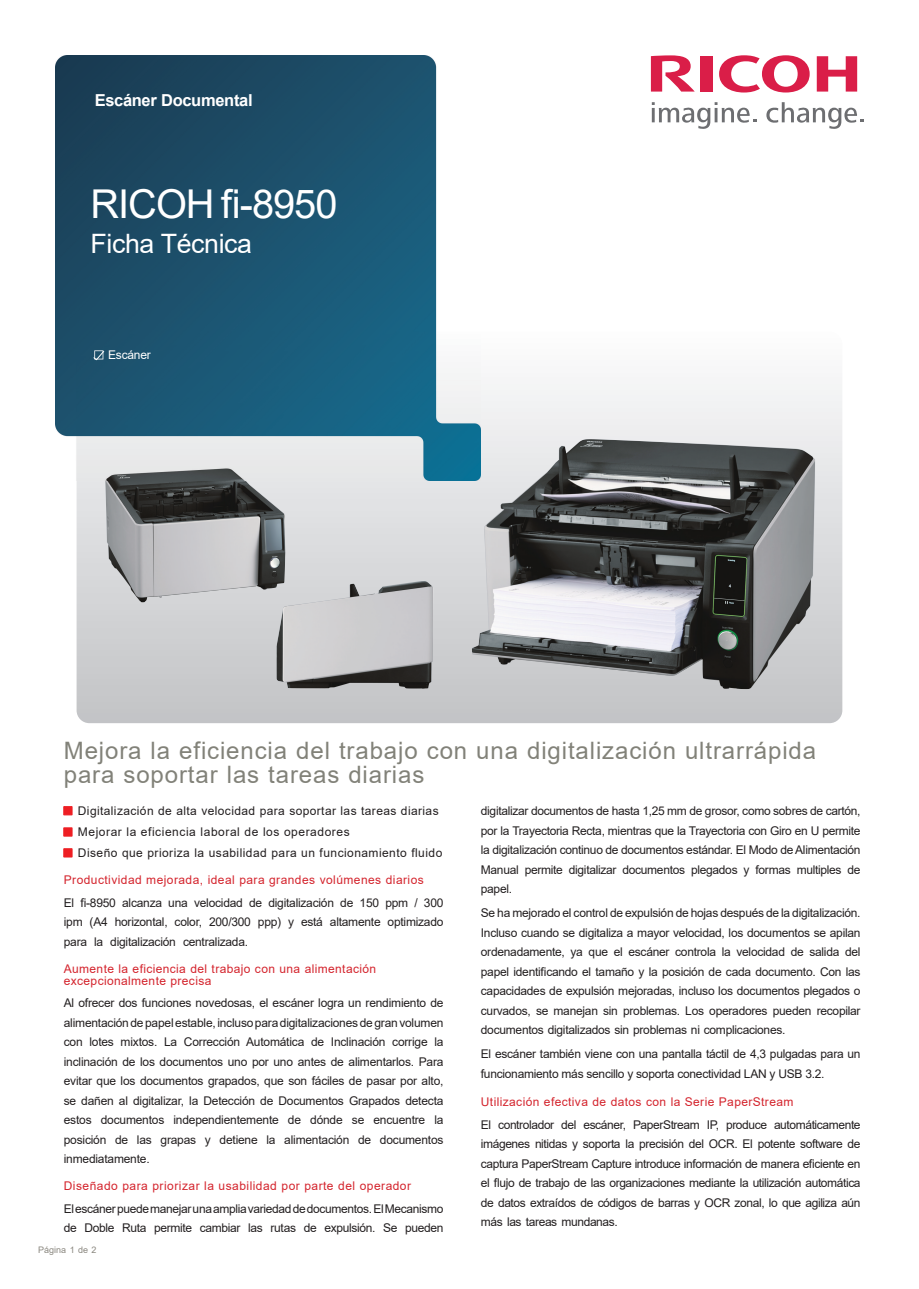
<style>
.page{position:relative;width:919px;height:1289px;background:#fff}
.page>*{position:absolute;margin:0;border:0;box-sizing:border-box;transform-origin:0 0}
.t1{font:39.75px "Arial";letter-spacing:-.025em;color:#fff}
.t2{font:26.7px "Arial";letter-spacing:-.015em;color:#fff}
.t3{font:24px/24px "Arial";letter-spacing:.035em;color:#828279}
.t4{font:700 16.5px "Arial";letter-spacing:-.02em;color:#fff}
.t5{font:12px/19.5px "Arial";letter-spacing:-.025em;color:#231f20;text-align:justify}
.t6{font:12px/12px "Arial";letter-spacing:.03em;color:#d4242d}
.t7{font:12px/21px "Arial";letter-spacing:.04em;color:#231f20}
.t8{font:12px "Arial";letter-spacing:-.02em;color:#fff}
.t9{font:9px "Arial";color:#8b8880}
</style>
<div class="page">
<svg style="left:719px;top:55px;width:90px;height:37px"></svg>
<svg style="left:816px;top:56px;width:41px;height:36px"></svg>
<div style="left:700px;top:56px;width:12px;height:36px;background:#da1e48"></div>
<svg style="left:651px;top:55px;width:43px;height:37px"></svg>
<svg style="left:651px;top:102px;width:105px;height:27px"></svg>
<svg style="left:766px;top:102px;width:97px;height:27px"></svg>
<svg style="left:77px;top:332px;width:765px;height:391px;background:#cdced0"></svg>
<img style="left:251px;top:525px;width:161px;height:184px">
<img style="left:76px;top:480px;width:246px;height:182px">
<img style="left:412px;top:333px;width:430px;height:390px">
<img style="left:55px;top:55px;width:425px;height:425px">
<svg style="left:93px;top:350px;width:12px;height:11px"></svg>
<div style="left:64px;top:848px;width:8px;height:9px;background:#ee1e23;border:1px solid #ee1e23"></div>
<div style="left:64px;top:806px;width:8px;height:9px;background:#ee1e23;border:1px solid #ee1e23"></div>
<div style="left:64px;top:827px;width:8px;height:9px;background:#ee1e23;border:1px solid #ee1e23"></div>
<h3 class="t4" style="left:95px;top:94px;width:159px">Escáner Documental</h3>
<h1 class="t1" style="left:91px;top:189px;width:248px">RICOH fi-8950</h1>
<h2 class="t2" style="left:91px;top:233px;width:163px">Ficha Técnica</h2>
<p class="t8" style="left:108px;top:350px;width:44px">Escáner</p>
<h3 class="t3" style="left:64px;top:740px;width:753px">Mejora la eficiencia del trabajo con una digitalización ultrarrápida para soportar las tareas diarias</h3>
<p class="t7" style="left:78px;top:801px;width:366px">Digitalización de alta velocidad para soportar las tareas diarias<br>Mejorar la eficiencia laboral de los operadores<br>Diseño que prioriza la usabilidad para un funcionamiento fluido</p>
<p class="t6" style="left:64px;top:875px;width:361px">Productividad mejorada, ideal para grandes volúmenes diarios</p>
<p class="t5" style="left:64px;top:893px;width:381px">El fi-8950 alcanza una velocidad de digitalización de 150 ppm / 300 ipm (A4 horizontal, color, 200/300 ppp) y está altamente optimizado para la digitalización centralizada.</p>
<p class="t6" style="left:64px;top:963px;width:314px">Aumente la eficiencia del trabajo con una alimentación excepcionalmente precisa</p>
<p class="t5" style="left:64px;top:994px;width:381px">Al ofrecer dos funciones novedosas, el escáner logra un rendimiento de alimentación de papel estable, incluso para digitalizaciones de gran volumen con lotes mixtos. La Corrección Automática de Inclinación corrige la inclinación de los documentos uno por uno antes de alimentarlos. Para evitar que los documentos grapados, que son fáciles de pasar por alto, se dañen al digitalizar, la Detección de Documentos Grapados detecta estos documentos independientemente de dónde se encuentre la posición de las grapas y detiene la alimentación de documentos inmediatamente.</p>
<p class="t6" style="left:64px;top:1181px;width:349px">Diseñado para priorizar la usabilidad por parte del operador</p>
<p class="t5" style="left:64px;top:1199px;width:381px">Elescánerpuedemanejarunaampliavariedaddedocumentos.ElMecanismo de Doble Ruta permite cambiar las rutas de expulsión. Se pueden</p>
<p class="t9" style="left:38px;top:1246px;width:60px">Página 1 de 2</p>
<p class="t5" style="left:481px;top:802px;width:381px">digitalizar documentos de hasta 1,25 mm de grosor, como sobres de cartón, por la Trayectoria Recta, mientras que la Trayectoria con Giro en U permite la digitalización continuo de documentos estándar. El Modo de Alimentación Manual permite digitalizar documentos plegados y formas multiples de papel.</p>
<p class="t5" style="left:481px;top:904px;width:381px">Se ha mejorado el control de expulsión de hojas después de la digitalización.<br>Incluso cuando se digitaliza a mayor velocidad, los documentos se apilan ordenadamente, ya que el escáner controla la velocidad de salida del papel identificando el tamaño y la posición de cada documento. Con las capacidades de expulsión mejoradas, incluso los documentos plegados o curvados, se manejan sin problemas. Los operadores pueden recopilar documentos digitalizados sin problemas ni complicaciones.</p>
<p class="t5" style="left:481px;top:1045px;width:381px">El escáner también viene con una pantalla táctil de 4,3 pulgadas para un funcionamiento más sencillo y soporta conectividad LAN y USB 3.2.</p>
<p class="t6" style="left:481px;top:1097px;width:314px">Utilización efectiva de datos con la Serie PaperStream</p>
<p class="t5" style="left:481px;top:1115px;width:381px">El controlador del escáner, PaperStream IP, produce automáticamente imágenes nitidas y soporta la precisión del OCR. El potente software de captura PaperStream Capture introduce información de manera eficiente en el flujo de trabajo de las organizaciones mediante la utilización automática de datos extraídos de códigos de barras y OCR zonal, lo que agiliza aún más las tareas mundanas.</p>
</div>
